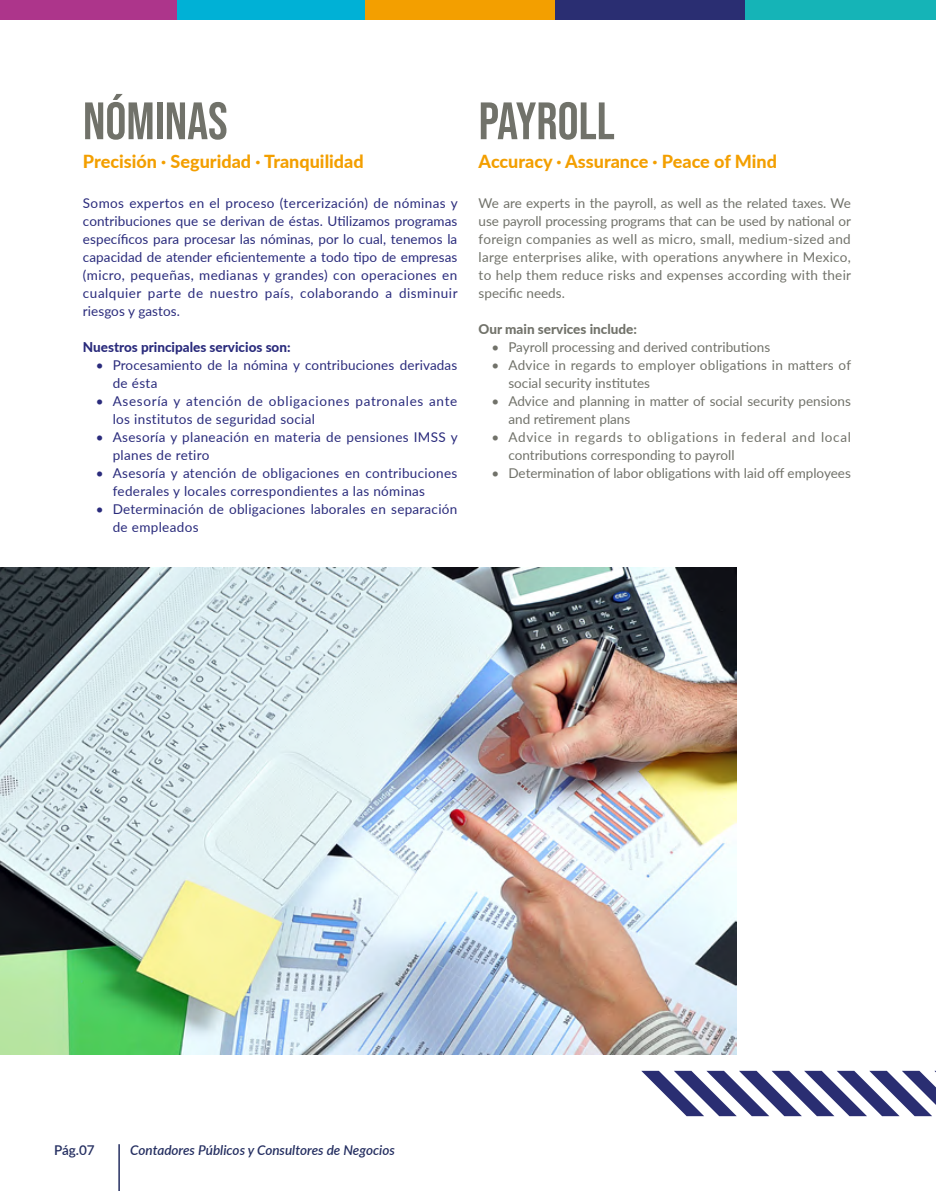
<style>
.page{position:relative;width:936px;height:1191px;background:#fff}
.page>*{position:absolute;margin:0;border:0;box-sizing:border-box;transform-origin:0 0}
.t1{font:52.5px "Bebas Neue";color:#71726a}
.t2{font:800 18px "Lato";color:#f39f00}
.t3{font:13.5px/18px "Lato";letter-spacing:.025em;color:#2a2b7c}
.t4{font:13.5px/18px "Lato";color:#71726a}
.t5{font:13.5px/18px "Lato";letter-spacing:.04em;color:#71726a}
.t6{font:13.5px/18px "Lato";letter-spacing:.05em;color:#2a2b7c}
.t7{font:italic 600 13.5px "Lato";color:#252f61}
.t8{font:800 13.5px "Lato";color:#2a2b7c}
.t9{font:800 13.5px "Lato";color:#71726a}
.t10{font:600 13.5px "Lato";color:#252f61}
</style>
<div class="page">
<svg style="left:641px;top:1070px;width:294px;height:46px"></svg>
<hr style="left:118px;top:1144px;width:2px;height:47px;background:#252f61">
<div style="left:0;top:0;width:177px;height:20px;background:#ad358b"></div>
<div style="left:177px;top:0;width:190px;height:20px;background:#00b1d6"></div>
<div style="left:365px;top:0;width:190px;height:20px;background:#f39f00"></div>
<div style="left:555px;top:0;width:190px;height:20px;background:#2a2e72"></div>
<div style="left:745px;top:0;width:190px;height:20px;background:#15b4b7"></div>
<img style="left:0;top:568px;width:736px;height:486px">
<h1 class="t1" style="left:83px;top:91px;width:146px">NÓMINAS</h1>
<h1 class="t1" style="left:478px;top:91px;width:138px">PAYROLL</h1>
<h2 class="t2" style="left:83px;top:148px;width:282px">Precisión · Seguridad · Tranquilidad</h2>
<h2 class="t2" style="left:478px;top:148px;width:300px">Accuracy · Assurance · Peace of Mind</h2>
<p class="t3" style="left:83px;top:193px;width:376px;text-align:justify">Somos expertos en el proceso (tercerización) de nóminas y contribuciones que se derivan de éstas. Utilizamos programas específicos para procesar las nóminas, por lo cual, tenemos la capacidad de atender eficientemente a todo tipo de empresas (micro, pequeñas, medianas y grandes) con operaciones en cualquier parte de nuestro país, colaborando a disminuir riesgos y gastos.</p>
<p class="t8" style="left:83px;top:337px;width:209px">Nuestros principales servicios son:</p>
<p class="t3" style="left:113px;top:355px;width:346px;text-indent:-17px">• Procesamiento de la nómina y contribuciones derivadas de ésta</p>
<p class="t6" style="left:113px;top:391px;width:346px;text-indent:-17px">• Asesoría y atención de obligaciones patronales ante los institutos de seguridad social</p>
<p class="t3" style="left:113px;top:427px;width:346px;text-indent:-17px">• Asesoría y planeación en materia de pensiones IMSS y planes de retiro</p>
<p class="t3" style="left:113px;top:463px;width:346px;text-indent:-17px">• Asesoría y atención de obligaciones en contribuciones federales y locales correspondientes a las nóminas</p>
<p class="t3" style="left:113px;top:499px;width:346px;text-indent:-17px">• Determinación de obligaciones laborales en separación de empleados</p>
<p class="t4" style="left:478px;top:193px;width:374px;text-align:justify">We are experts in the payroll, as well as the related taxes. We use payroll processing programs that can be used by national or foreign companies as well as micro, small, medium-sized and large enterprises alike, with operations anywhere in Mexico, to help them reduce risks and expenses according with their specific needs.</p>
<p class="t9" style="left:478px;top:319px;width:160px">Our main services include:</p>
<p class="t4" style="left:491px;top:337px;width:280px">• Payroll processing and derived contributions</p>
<p class="t4" style="left:508px;top:355px;width:344px;text-indent:-17px">• Advice in regards to employer obligations in matters of social security institutes</p>
<p class="t4" style="left:508px;top:391px;width:344px;text-indent:-17px">• Advice and planning in matter of social security pensions and retirement plans</p>
<p class="t5" style="left:508px;top:427px;width:344px;text-indent:-17px">• Advice in regards to obligations in federal and local contributions corresponding to payroll</p>
<p class="t4" style="left:491px;top:463px;width:361px">• Determination of labor obligations with laid off employees</p>
<p class="t10" style="left:54px;top:1140px;width:42px">Pág.07</p>
<p class="t7" style="left:130px;top:1140px;width:266px">Contadores Públicos y Consultores de Negocios</p>
</div>
